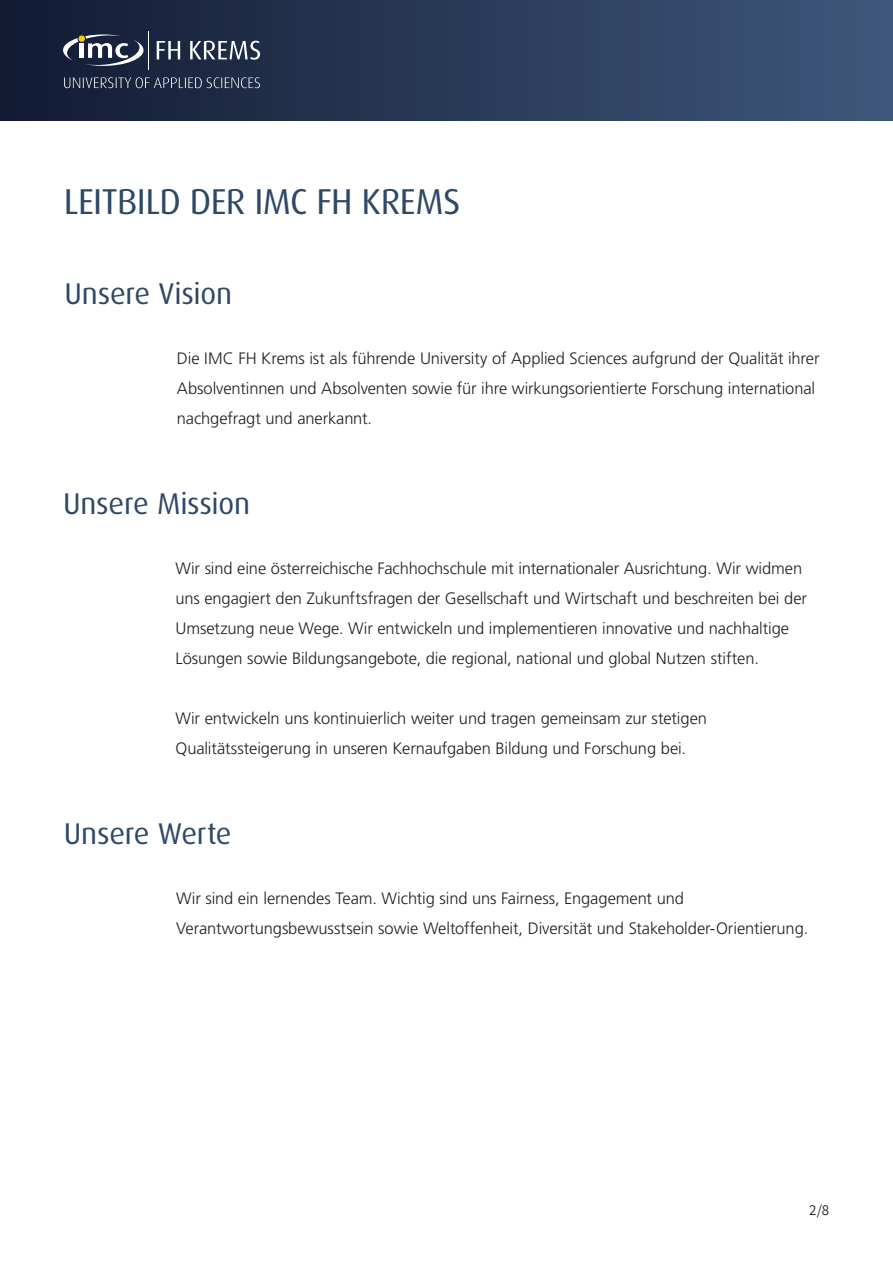
<style>
.page{position:relative;width:893px;height:1263px;background:#fff}
.page>*{position:absolute;margin:0;border:0;box-sizing:border-box;transform-origin:0 0}
.t1{font:36px "Dax OT";letter-spacing:-.015em;color:#2f4866}
.t2{font:30px "Dax OT";letter-spacing:-.01em;color:#2f4866}
.t3{font:300 16.5px/30px "Frutiger";letter-spacing:-.005em;color:#231f20}
.t4{font:15px "Assistant";color:#231f20}
</style>
<div class="page">
<div style="left:0;top:0;width:893px;height:121px;background:linear-gradient(to right,#131b33,#3e577a)"></div>
<hr style="left:149px;top:31px;width:1px;height:39px;background:#fff">
<svg style="left:63px;top:34px;width:81px;height:32px"></svg>
<svg style="left:157px;top:41px;width:103px;height:19px"></svg>
<svg style="left:64px;top:77px;width:196px;height:11px;background:#454f64"></svg>
<h1 class="t1" style="left:64px;top:179px;width:398px">LEITBILD DER IMC FH KREMS</h1>
<h2 class="t2" style="left:64px;top:274px;width:169px">Unsere Vision</h2>
<p class="t3" style="left:177px;top:343px;width:644px">Die IMC FH Krems ist als führende University of Applied Sciences aufgrund der Qualität ihrer<br>Absolventinnen und Absolventen sowie für ihre wirkungsorientierte Forschung international nachgefragt und anerkannt.</p>
<h2 class="t2" style="left:63px;top:484px;width:189px">Unsere Mission</h2>
<p class="t3" style="left:175px;top:553px;width:633px">Wir sind eine österreichische Fachhochschule mit internationaler Ausrichtung. Wir widmen uns engagiert den Zukunftsfragen der Gesellschaft und Wirtschaft und beschreiten bei der Umsetzung neue Wege. Wir entwickeln und implementieren innovative und nachhaltige Lösungen sowie Bildungsangebote, die regional, national und global Nutzen stiften.</p>
<p class="t3" style="left:175px;top:703px;width:533px">Wir entwickeln uns kontinuierlich weiter und tragen gemeinsam zur stetigen<br>Qualitätssteigerung in unseren Kernaufgaben Bildung und Forschung bei.</p>
<h2 class="t2" style="left:64px;top:814px;width:169px">Unsere Werte</h2>
<p class="t3" style="left:176px;top:883px;width:634px">Wir sind ein lernendes Team. Wichtig sind uns Fairness, Engagement und<br>Verantwortungsbewusstsein sowie Weltoffenheit, Diversität und Stakeholder-Orientierung.</p>
<p class="t4" style="left:809px;top:1199px;width:22px">2/8</p>
</div>
